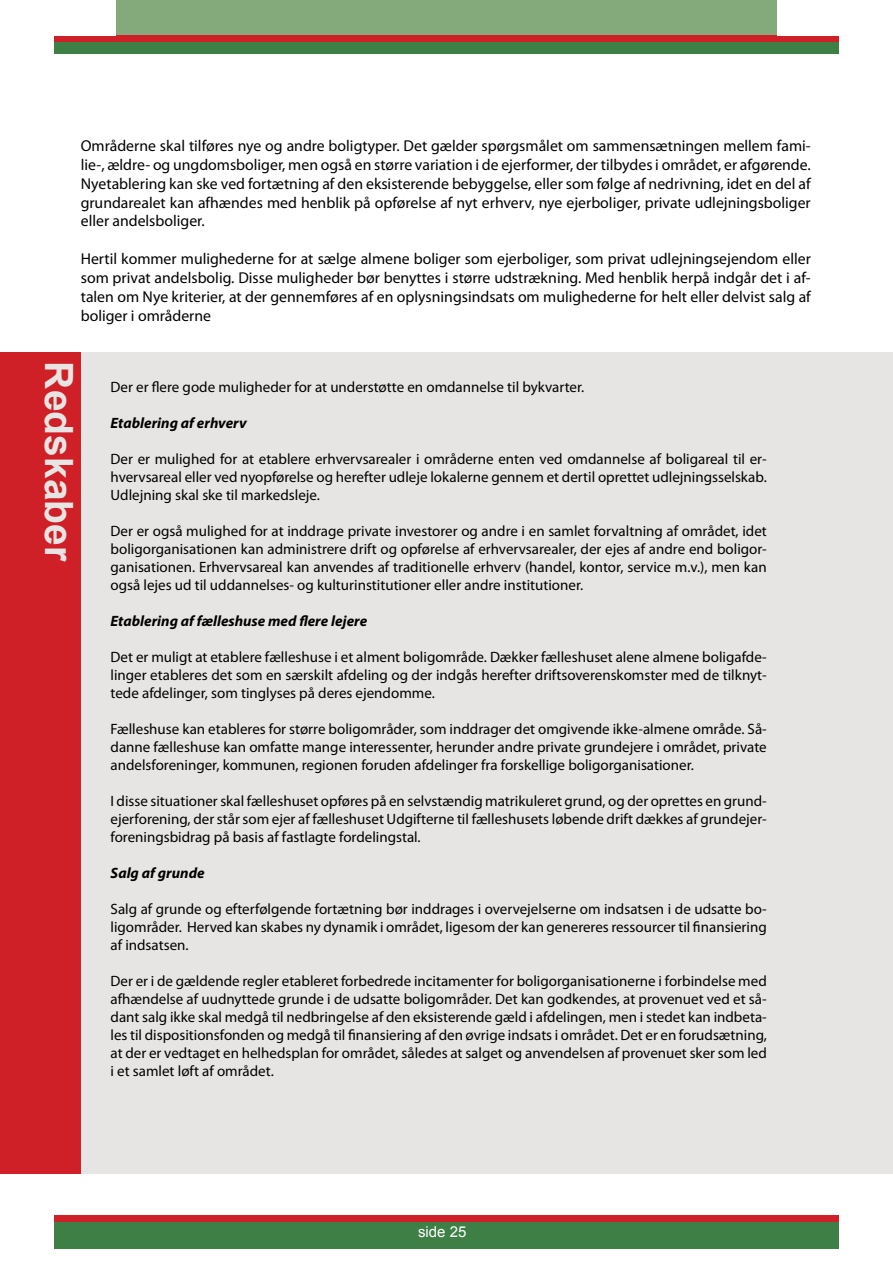
<style>
.page{position:relative;width:893px;height:1263px;background:#fff}
.page>*{position:absolute;margin:0;border:0;box-sizing:border-box;transform-origin:0 0}
.t1{font:700 39px "Arial";color:#e7e5e4}
.t2{font:15.75px/18.9px "Myriad Pro";color:#000;text-align:justify}
.t3{font:15px/18px "Myriad Pro";color:#000;text-align:justify}
.t4{font:italic 700 15px "Myriad Pro";color:#000}
.t5{font:15px "Arial";color:#fff}
</style>
<div class="page">
<div style="left:54px;top:0;width:785px;height:36px;background:#84a97a"></div>
<div style="left:54px;top:40px;width:785px;height:14px;background:#3e7f45"></div>
<div style="left:54px;top:36px;width:785px;height:6px;background:#cf2027"></div>
<div style="left:778px;top:0;width:115px;height:36px;background:#fff"></div>
<div style="left:0;top:0;width:116px;height:36px;background:#fff"></div>
<div style="left:54px;top:1221px;width:785px;height:27px;background:#3e7f45"></div>
<div style="left:54px;top:1215px;width:785px;height:6px;background:#cf2027"></div>
<div style="left:81px;top:352px;width:812px;height:822px;background:#e7e5e4"></div>
<div style="left:0;top:352px;width:81px;height:822px;background:#cf2027"></div>
<p class="t2" style="left:81px;top:136px;width:731px">Områderne skal tilføres nye og andre boligtyper. Det gælder spørgsmålet om sammensætningen mellem fami&shy;lie-, ældre- og ungdomsboliger, men også en større variation i de ejerformer, der tilbydes i området, er afgørende.<br>Nyetablering kan ske ved fortætning af den eksisterende bebyggelse, eller som følge af nedrivning, idet en del af grundarealet kan afhændes med henblik på opførelse af nyt erhverv, nye ejerboliger, private udlejningsboliger eller andelsboliger.</p>
<p class="t2" style="left:81px;top:249px;width:732px">Hertil kommer mulighederne for at sælge almene boliger som ejerboliger, som privat udlejningsejendom eller som privat andelsbolig. Disse muligheder bør benyttes i større udstrækning. Med henblik herpå indgår det i af&shy;talen om Nye kriterier, at der gennemføres af en oplysningsindsats om mulighederne for helt eller delvist salg af boliger i områderne</p>
<h4 class="t1" style="left:85px;top:361px;width:201px;rotate:90deg">Redskaber</h4>
<p class="t3" style="left:111px;top:378px;width:475px">Der er flere gode muligheder for at understøtte en omdannelse til bykvarter.</p>
<h5 class="t4" style="left:111px;top:413px;width:138px">Etablering af erhverv</h5>
<p class="t3" style="left:111px;top:450px;width:658px">Der er mulighed for at etablere erhvervsarealer i områderne enten ved omdannelse af boligareal til er&shy;hvervsareal eller ved nyopførelse og herefter udleje lokalerne gennem et dertil oprettet udlejningsselskab.<br>Udlejning skal ske til markedsleje.</p>
<p class="t3" style="left:111px;top:522px;width:658px">Der er også mulighed for at inddrage private investorer og andre i en samlet forvaltning af området, idet boligorganisationen kan administrere drift og opførelse af erhvervsarealer, der ejes af andre end boligor&shy;ganisationen. Erhvervsareal kan anvendes af traditionelle erhverv (handel, kontor, service m.v.), men kan også lejes ud til uddannelses- og kulturinstitutioner eller andre institutioner.</p>
<h5 class="t4" style="left:111px;top:611px;width:258px">Etablering af fælleshuse med flere lejere</h5>
<p class="t3" style="left:111px;top:648px;width:658px">Det er muligt at etablere fælleshuse i et alment boligområde. Dækker fælleshuset alene almene boligafde&shy;linger etableres det som en særskilt afdeling og der indgås herefter driftsoverenskomster med de tilknyt&shy;tede afdelinger, som tinglyses på deres ejendomme.</p>
<p class="t3" style="left:111px;top:720px;width:658px">Fælleshuse kan etableres for større boligområder, som inddrager det omgivende ikke-almene område. Så&shy;danne fælleshuse kan omfatte mange interessenter, herunder andre private grundejere i området, private andelsforeninger, kommunen, regionen foruden afdelinger fra forskellige boligorganisationer.</p>
<p class="t3" style="left:111px;top:792px;width:658px">I disse situationer skal fælleshuset opføres på en selvstændig matrikuleret grund, og der oprettes en grund&shy;ejerforening, der står som ejer af fælleshuset Udgifterne til fælleshusets løbende drift dækkes af grundejer&shy;foreningsbidrag på basis af fastlagte fordelingstal.</p>
<h5 class="t4" style="left:111px;top:863px;width:96px">Salg af grunde</h5>
<p class="t3" style="left:111px;top:900px;width:658px">Salg af grunde og efterfølgende fortætning bør inddrages i overvejelserne om indsatsen i de udsatte bo&shy;ligområder. Herved kan skabes ny dynamik i området, ligesom der kan genereres ressourcer til finansiering af indsatsen.</p>
<p class="t3" style="left:111px;top:972px;width:658px">Der er i de gældende regler etableret forbedrede incitamenter for boligorganisationerne i forbindelse med afhændelse af uudnyttede grunde i de udsatte boligområder. Det kan godkendes, at provenuet ved et så&shy;dant salg ikke skal medgå til nedbringelse af den eksisterende gæld i afdelingen, men i stedet kan indbeta&shy;les til dispositionsfonden og medgå til finansiering af den øvrige indsats i området. Det er en forudsætning, at der er vedtaget en helhedsplan for området, således at salget og anvendelsen af provenuet sker som led i et samlet løft af området.</p>
<p class="t5" style="left:418px;top:1222px;width:50px">side 25</p>
</div>
